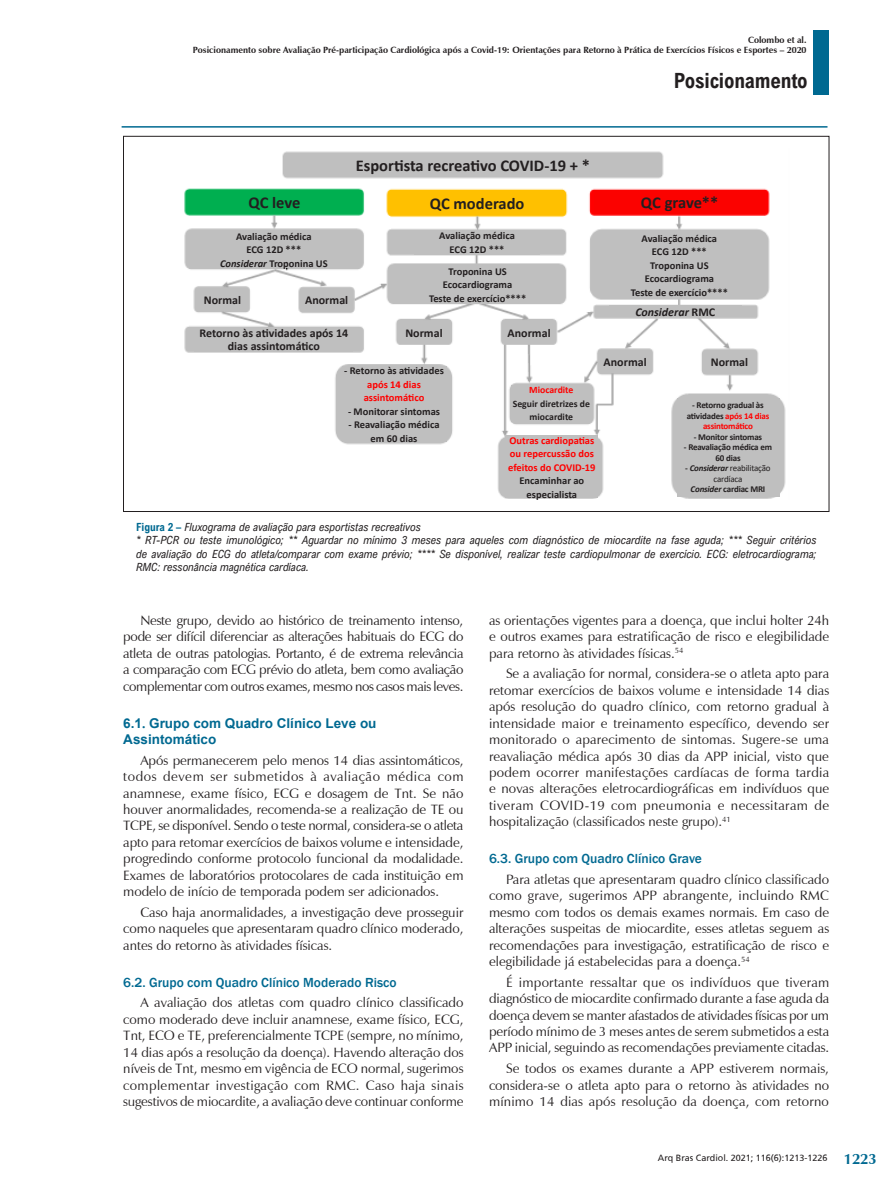
<style>
.page{position:relative;width:893px;height:1191px;background:#fff}
.page>*{position:absolute;margin:0;border:0;box-sizing:border-box;transform-origin:0 0}
.t1{font:700 21px "Arial Nova Cond";letter-spacing:-.01em;color:#231f20}
.t2{font:700 16.5px "Calibri";color:#231f20}
.t3{font:700 15px "Zapf Humanist 601 BT";color:#006991}
._01-TEXTO_BASICO{font:13.5px/16.4px "Zapf Humanist 601 BT";color:#231f20;text-align:justify}
._03_-_SUBTITULO_PRIN{font:500 13.5px "Franklin Gothic";color:#006991}
._03_-_SUBTITULO_PRIN-2{font:700 13.5px/16.4px "Arial";color:#006991}
.t4{font:700 12px/13.5px "Calibri";color:#231f20;text-align:center}
.t5{font:italic 700 12px "Calibri";color:#231f20}
._05_LEGENDA_TABELA{font:italic 11.25px/13.5px "Arial Nova Cond";color:#231f20;text-align:justify}
.t6{font:700 10.5px/13.5px "Calibri";color:#231f20;text-align:center}
.t7{font:700 10.5px/13.5px "Calibri";color:#f00;text-align:center}
.t8{font:700 9.75px/13.5px "Calibri";color:#231f20;text-align:center}
.t9{font:700 9.75px "Calibri";color:#f00}
.t10{font:700 9px/10.8px "Zapf Humanist 601 BT";color:#231f20;text-align:right}
.t11{font:700 9px/10.5px "Calibri";letter-spacing:-.02em;color:#231f20;text-align:center}
.t12{font:9px "Frutiger";color:#231f20}
.t13{font:9px/10.5px "Calibri";letter-spacing:-.02em;color:#231f20;text-align:center}
.s1{font-style:italic}
.s2{color:#231f20}
.s3{font-style:normal}
.s4{color:#f00}
.s5{font-weight:700}
.s6{font-weight:700;font-style:italic}
.s7{font-weight:700;font-style:normal;color:#006991}
.s8{font-family:"Times New Roman"}
</style>
<div class="page">
<hr style="left:122px;top:126px;width:705px;height:2px;background:#006991">
<div style="left:813px;top:30px;width:16px;height:64px;background:#006991"></div>
<img style="left:184px;top:151px;width:602px;height:348px">
<div style="left:316px;top:153px;width:314px;height:23px;background:#bfbfbf"></div>
<div style="left:189px;top:190px;width:171px;height:23px;background:#00af50"></div>
<div style="left:391px;top:191px;width:172px;height:24px;background:#ffc000"></div>
<div style="left:595px;top:190px;width:170px;height:24px;background:#fb0200"></div>
<div style="left:211px;top:230px;width:126px;height:38px;background:#bfbfbf"></div>
<div style="left:414px;top:230px;width:126px;height:24px;background:#bfbfbf"></div>
<div style="left:415px;top:265px;width:125px;height:38px;background:#bfbfbf"></div>
<div style="left:342px;top:366px;width:104px;height:76px;background:#bfbfbf"></div>
<div style="left:199px;top:289px;width:47px;height:21px;background:#bfbfbf"></div>
<div style="left:401px;top:322px;width:46px;height:21px;background:#bfbfbf"></div>
<div style="left:706px;top:352px;width:46px;height:20px;background:#bfbfbf"></div>
<div style="left:301px;top:289px;width:51px;height:21px;background:#bfbfbf"></div>
<div style="left:504px;top:322px;width:50px;height:21px;background:#bfbfbf"></div>
<div style="left:600px;top:351px;width:50px;height:20px;background:#bfbfbf"></div>
<div style="left:195px;top:327px;width:158px;height:24px;background:#bfbfbf"></div>
<div style="left:622px;top:232px;width:115px;height:66px;background:#bfbfbf"></div>
<div style="left:511px;top:385px;width:80px;height:36px;background:#bfbfbf"></div>
<div style="left:506px;top:436px;width:92px;height:62px;background:#bfbfbf"></div>
<div style="left:677px;top:398px;width:102px;height:98px;background:#bfbfbf"></div>
<div style="left:609px;top:306px;width:133px;height:11px;background:#bfbfbf"></div>
<p class="t10" style="left:193px;top:34px;width:615px">Colombo et al.<br>Posicionamento sobre Avaliação Pré-participação Cardiológica após a Covid-19: Orientações para Retorno à Prática de Exercícios Físicos e Esportes – 2020</p>
<h1 class="t1" style="left:674px;top:67px;width:135px">Posicionamento</h1>
<p class="t2" style="left:356px;top:154px;width:236px">Esportista recreativo COVID-19 + *</p>
<p class="t2" style="left:248px;top:191px;width:54px">QC leve</p>
<p class="t2" style="left:430px;top:192px;width:96px">QC moderado</p>
<p class="t2" style="left:641px;top:191px;width:79px">QC grave**</p>
<p class="t6" style="left:236px;top:229px;width:77px">Avaliação médica</p>
<p class="t6" style="left:246px;top:243px;width:56px">ECG 12D ***</p>
<p class="t6" style="left:220px;top:256px;width:109px"><span class="s1">Considerar</span> Troponina US</p>
<p class="t6" style="left:439px;top:229px;width:77px">Avaliação médica</p>
<p class="t6" style="left:450px;top:242px;width:56px">ECG 12D ***</p>
<p class="t6" style="left:448px;top:264px;width:60px">Troponina US</p>
<p class="t6" style="left:443px;top:278px;width:71px">Ecocardiograma</p>
<p class="t6" style="left:429px;top:291px;width:99px">Teste de exercício****</p>
<p class="t6" style="left:642px;top:231px;width:77px">Avaliação médica</p>
<p class="t6" style="left:652px;top:245px;width:56px">ECG 12D ***</p>
<p class="t6" style="left:650px;top:258px;width:60px">Troponina US</p>
<p class="t6" style="left:645px;top:272px;width:71px">Ecocardiograma</p>
<p class="t6" style="left:631px;top:285px;width:99px">Teste de exercício****</p>
<p class="t4" style="left:204px;top:293px;width:39px">Normal</p>
<p class="t4" style="left:305px;top:293px;width:45px">Anormal</p>
<p class="t4" style="left:200px;top:326px;width:150px">Retorno às atividades após 14 dias assintomático</p>
<p class="t4" style="left:405px;top:326px;width:39px">Normal</p>
<p class="t7" style="left:344px;top:364px;width:101px"><span class="s2">- Retorno às atividades </span>após 14 dias assintomático</p>
<p class="t6" style="left:348px;top:404px;width:94px">- Monitorar sintomas</p>
<p class="t6" style="left:348px;top:418px;width:93px">- Reavaliação médica em 60 dias</p>
<p class="t4" style="left:508px;top:326px;width:45px">Anormal</p>
<p class="t9" style="left:529px;top:383px;width:46px">Miocardite</p>
<p class="t8" style="left:513px;top:397px;width:79px">Seguir diretrizes de miocardite</p>
<p class="t7" style="left:508px;top:433px;width:89px;text-align:left">Outras cardiopatias ou repercussão dos efeitos do COVID-19</p>
<p class="t6" style="left:519px;top:474px;width:66px">Encaminhar ao especialista</p>
<p class="t5" style="left:635px;top:303px;width:81px">Considerar <span class="s3">RMC</span></p>
<p class="t4" style="left:604px;top:355px;width:45px">Anormal</p>
<p class="t4" style="left:711px;top:355px;width:39px">Normal</p>
<p class="t11" style="left:687px;top:400px;width:84px">- Retorno gradual às atividades <span class="s4">após 14 dias assintomático</span></p>
<p class="t11" style="left:694px;top:431px;width:70px">- Monitor sintomas</p>
<p class="t11" style="left:684px;top:442px;width:90px">- Reavaliação médica em<br>60 dias</p>
<p class="t13" style="left:685px;top:463px;width:87px"><span class="s5">-</span> <span class="s6">Considerar</span> reabilitação cardíaca</p>
<p class="t11" style="left:691px;top:484px;width:76px"><span class="s1">Consider</span> cardiac MRI</p>
<p class="_05_LEGENDA_TABELA" style="left:136px;top:519px;width:286px"><span class="s7">Figura 2 –</span> Fluxograma de avaliação para esportistas recreativos</p>
<p class="_05_LEGENDA_TABELA" style="left:136px;top:533px;width:682px">* RT-PCR ou teste imunológico; ** Aguardar no mínimo 3 meses para aqueles com diagnóstico de miocardite na fase aguda; *** Seguir critérios de avaliação do ECG do atleta/comparar com exame prévio; **** Se disponível, realizar teste cardiopulmonar de exercício. ECG: eletrocardiograma; RMC: ressonância magnética cardíaca.</p>
<p class="_01-TEXTO_BASICO" style="left:123px;top:612px;width:342px;text-indent:17px">Neste grupo, devido ao histórico de treinamento intenso, pode ser difícil diferenciar as alterações habituais do ECG do atleta de outras patologias. Portanto, é de extrema relevância a comparação com ECG prévio do atleta, bem como avaliação complementar com outros exames, mesmo nos casos mais leves.</p>
<p class="_03_-_SUBTITULO_PRIN-2" style="left:123px;top:715px;width:255px">6.1<span class="s8">.</span> Grupo com Quadro Clínico Leve ou<br>Assintomático</p>
<p class="_01-TEXTO_BASICO" style="left:123px;top:752px;width:342px;text-indent:17px">Após permanecerem pelo menos 14 dias assintomáticos, todos devem ser submetidos à avaliação médica com anamnese, exame físico, ECG e dosagem de Tnt. Se não houver anormalidades, recomenda-se a realização de TE ou TCPE, se disponível. Sendo o teste normal, considera-se o atleta apto para retomar exercícios de baixos volume e intensidade, progredindo conforme protocolo funcional da modalidade.<br>Exames de laboratórios protocolares de cada instituição em modelo de início de temporada podem ser adicionados.</p>
<p class="_01-TEXTO_BASICO" style="left:123px;top:904px;width:342px;text-indent:17px">Caso haja anormalidades, a investigação deve prosseguir como naqueles que apresentaram quadro clínico moderado, antes do retorno às atividades físicas.</p>
<p class="_03_-_SUBTITULO_PRIN" style="left:123px;top:974px;width:275px">6.2. Grupo com Quadro Clínico Moderado Risco</p>
<p class="_01-TEXTO_BASICO" style="left:123px;top:994px;width:342px;text-indent:17px">A avaliação dos atletas com quadro clínico classificado como moderado deve incluir anamnese, exame físico, ECG, Tnt, ECO e TE, preferencialmente TCPE (sempre, no mínimo, 14 dias após a resolução da doença). Havendo alteração dos níveis de Tnt, mesmo em vigência de ECO normal, sugerimos complementar investigação com RMC. Caso haja sinais sugestivos de miocardite, a avaliação deve continuar conforme</p>
<p class="_01-TEXTO_BASICO" style="left:489px;top:612px;width:342px">as orientações vigentes para a doença, que inclui holter 24h e outros exames para estratificação de risco e elegibilidade para retorno às atividades físicas.<sup>54</sup></p>
<p class="_01-TEXTO_BASICO" style="left:489px;top:665px;width:342px;text-indent:17px">Se a avaliação for normal, considera-se o atleta apto para retomar exercícios de baixos volume e intensidade 14 dias após resolução do quadro clínico, com retorno gradual à intensidade maior e treinamento específico, devendo ser monitorado o aparecimento de sintomas. Sugere-se uma reavaliação médica após 30 dias da APP inicial, visto que podem ocorrer manifestações cardíacas de forma tardia e novas alterações eletrocardiográficas em indivíduos que tiveram COVID-19 com pneumonia e necessitaram de hospitalização (classificados neste grupo).<sup>41</sup></p>
<p class="_03_-_SUBTITULO_PRIN" style="left:489px;top:850px;width:214px">6.3. Grupo com Quadro Clínico Grave</p>
<p class="_01-TEXTO_BASICO" style="left:489px;top:871px;width:342px;text-indent:17px">Para atletas que apresentaram quadro clínico classificado como grave, sugerimos APP abrangente, incluindo RMC mesmo com todos os demais exames normais. Em caso de alterações suspeitas de miocardite, esses atletas seguem as recomendações para investigação, estratificação de risco e elegibilidade já estabelecidas para a doença.<sup>54</sup></p>
<p class="_01-TEXTO_BASICO" style="left:489px;top:974px;width:342px;text-indent:17px">É importante ressaltar que os indivíduos que tiveram diagnóstico de miocardite confirmado durante a fase aguda da doença devem se manter afastados de atividades físicas por um período mínimo de 3 meses antes de serem submetidos a esta APP inicial, seguindo as recomendações previamente citadas.</p>
<p class="_01-TEXTO_BASICO" style="left:489px;top:1060px;width:342px;text-indent:17px">Se todos os exames durante a APP estiverem normais, considera-se o atleta apto para o retorno às atividades no mínimo 14 dias após resolução da doença, com retorno</p>
<p class="t12" style="left:658px;top:1153px;width:171px">Arq Bras Cardiol. 2021; 116(6):1213-1226</p>
<p class="t3" style="left:844px;top:1149px;width:34px">1223</p>
</div>
